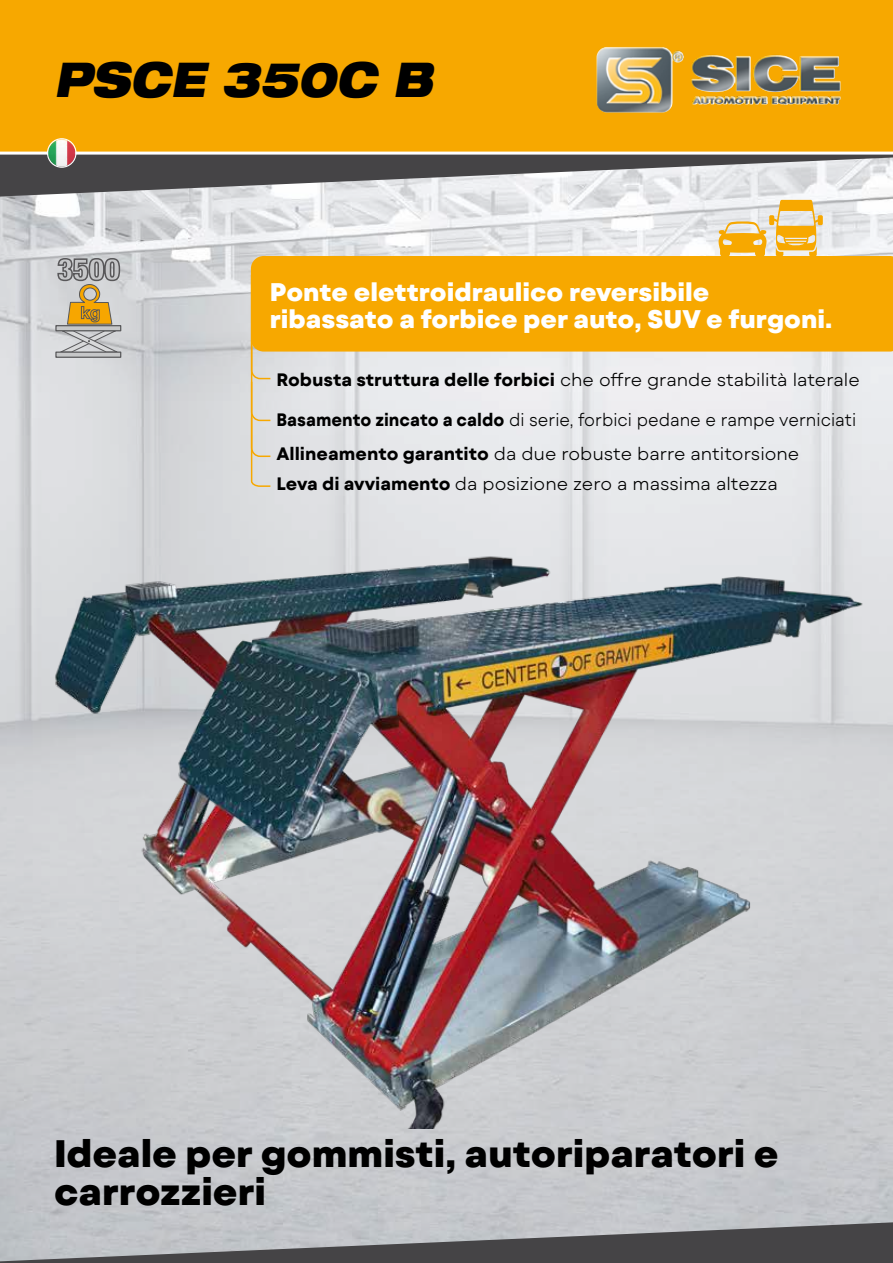
<style>
.page{position:relative;width:893px;height:1263px;background:#fff}
.page>*{position:absolute;margin:0;border:0;box-sizing:border-box;transform-origin:0 0}
.t1{font:italic 900 expanded 48px "Helvetica Neue LT Std";color:#000;scale:.83 1}
.t2{font:800 38.25px/38.2px "Mont Blanc";color:#000}
.t3{font:800 25.5px/27px "Mont Blanc";color:#fff}
.t4{font:300 18px/33.9px "Mont Blanc";color:#000;scale:.93 1}
.t5{font:300 18px "Mont Blanc";color:#000}
.s1{font-weight:700}
</style>
<div class="page">
<img style="left:0;top:196px;width:893px;height:1026px">
<svg style="left:0;top:155px;width:893px;height:41px;background:#909193"></svg>
<svg style="left:0;top:1222px;width:893px;height:41px;background:#818185"></svg>
<div style="left:0;top:0;width:893px;height:155px;background:#f7a800"></div>
<svg style="left:718px;top:200px;width:105px;height:56px;background:#edcd8a"></svg>
<img style="left:596px;top:47px;width:244px;height:66px">
<img style="left:36px;top:510px;width:834px;height:618px">
<div style="left:56px;top:352px;width:65px;height:5px;background:#c6c7c8"></div>
<div style="left:55px;top:351px;width:66px;height:7px;border:1px solid #58585a"></div>
<div style="left:55px;top:325px;width:66px;height:6px;border:1px solid #58585a"></div>
<svg style="left:57px;top:257px;width:64px;height:96px;background:#bbb09b"></svg>
<div style="left:251px;top:256px;width:642px;height:96px;background:#f7a800"></div>
<img style="left:48px;top:139px;width:27px;height:28px;border-radius:14px">
<div style="left:47px;top:138px;width:30px;height:30px;border:1px solid #fff;border-radius:50%"></div>
<svg style="left:250px;top:273px;width:22px;height:215px;background:#e7c681"></svg>
<h1 class="t1" style="left:54px;top:48px;width:458px">PSCE 350C B</h1>
<h3 class="t3" style="left:270px;top:279px;width:564px">Ponte elettroidraulico reversibile ribassato a forbice per auto, SUV e furgoni.</h3>
<p class="t5" style="left:276px;top:368px;width:585px"><span class="s1">Robusta struttura delle forbici</span> che offre grande stabilità laterale</p>
<p class="t4" style="left:276px;top:403px;width:625px"><span class="s1">Basamento zincato a caldo</span> di serie, forbici pedane e rampe verniciati<br><span class="s1">Allineamento garantito</span> da due robuste barre antitorsione</p>
<p class="t5" style="left:276px;top:472px;width:503px"><span class="s1">Leva di avviamento</span> da posizione zero a massima altezza</p>
<h2 class="t2" style="left:54px;top:1135px;width:726px">Ideale per gommisti, autoriparatori e carrozzieri</h2>
</div>
